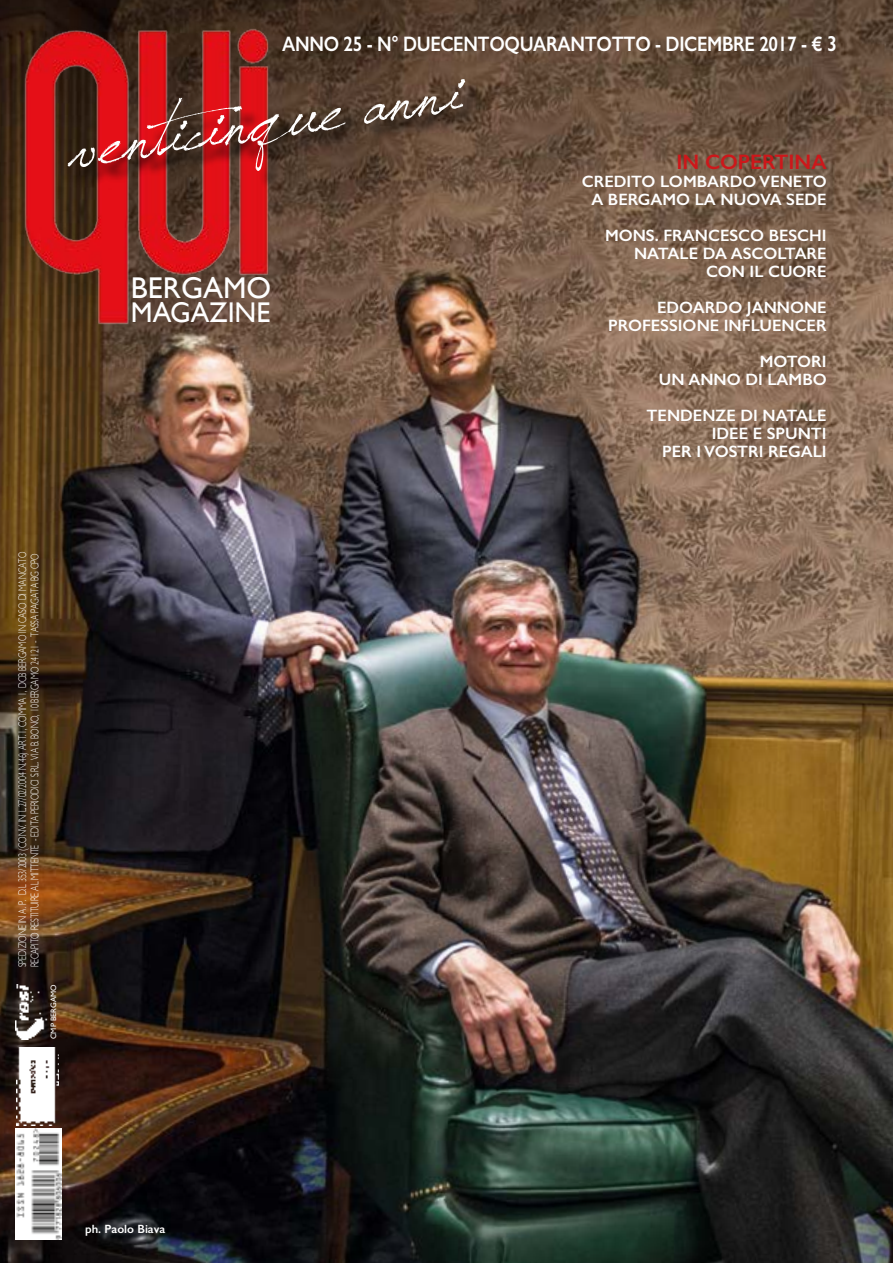
<style>
.page{position:relative;width:893px;height:1263px;background:#fff}
.page>*{position:absolute;margin:0;border:0;box-sizing:border-box;transform-origin:0 0}
.t1{font:83.25px "Jellyka Saint Andrews Queen";color:#fff}
.t2{font:30px "Gill Sans";color:#fff}
.t3{font:28.5px "Gill Sans";color:#fff}
.t4{font:600 21px "Gill Sans";letter-spacing:-.02em;color:#fff;scale:.87 1}
.t5{font:600 21px "Gill Sans";color:#cd171a}
.t6{font:600 16.5px/18px "Gill Sans";color:#fff;text-align:right}
.t7{font:600 12px "Gill Sans";color:#fff}
.t8{font:300 11.25px/12.1px "Gill Sans";letter-spacing:-.01em;color:#fff;scale:.7 1}
.t9{font:7.8px "Gill Sans";color:#fff}
.s1{font-size:21.75px}
</style>
<div class="page">
<img style="left:0;top:0;width:893px;height:1263px">
<img style="left:16px;top:1129px;width:45px;height:110px">
<img style="left:6px;top:26px;width:285px;height:306px">
<div style="left:69px;top:82px;width:414px;height:108px;background:#000;opacity:.75"></div>
<img style="left:16px;top:984px;width:33px;height:55px">
<img style="left:17px;top:1047px;width:42px;height:78px">
<p class="t4" style="left:282px;top:31px;width:639px">ANNO 25 - N° DUECENTOQUARANTOTTO - DICEMBRE 2017 - € <span class="s1">3</span></p>
<h1 class="t1" style="left:59px;top:90px;width:398px;rotate:-8deg">venticinque anni</h1>
<p class="t5" style="left:676px;top:149px;width:152px">IN COPERTINA</p>
<p class="t6" style="left:582px;top:172px;width:246px;text-align:center">CREDITO LOMBARDO VENETO<br>A BERGAMO LA NUOVA SEDE</p>
<p class="t6" style="left:605px;top:226px;width:223px">MONS. FRANCESCO BESCHI<br>NATALE DA ASCOLTARE<br>CON IL CUORE</p>
<p class="t6" style="left:608px;top:298px;width:220px">EDOARDO JANNONE<br>PROFESSIONE INFLUENCER</p>
<p class="t6" style="left:659px;top:352px;width:169px">MOTORI<br>UN ANNO DI LAMBO</p>
<p class="t6" style="left:647px;top:406px;width:182px">TENDENZE DI NATALE<br>IDEE E SPUNTI<br>PER I VOSTRI REGALI</p>
<h2 class="t2" style="left:131px;top:270px;width:142px">BERGAMO</h2>
<h3 class="t3" style="left:131px;top:296px;width:141px">MAGAZINE</h3>
<p class="t8" style="left:16px;top:967px;width:595px;rotate:-90deg">SPEDIZIONE IN A. P. D.L 353/2003 (CONV. IN L.27/02/2004 N.46) ART.1, COMMA 1, DCB BERGAMO IN CASO DI MANCATO<br>RECAPITO RESTITUIRE AL MITTENTE - EDITA PERIODICI S.R.L. VIA B. BONO, 10 BERGAMO 24121 - TASSA PAGATA BG CPO</p>
<p class="t9" style="left:49px;top:1039px;width:56px;rotate:-90deg">CMP BERGAMO</p>
<p class="t7" style="left:85px;top:1221px;width:82px">ph. Paolo Biava</p>
</div>
